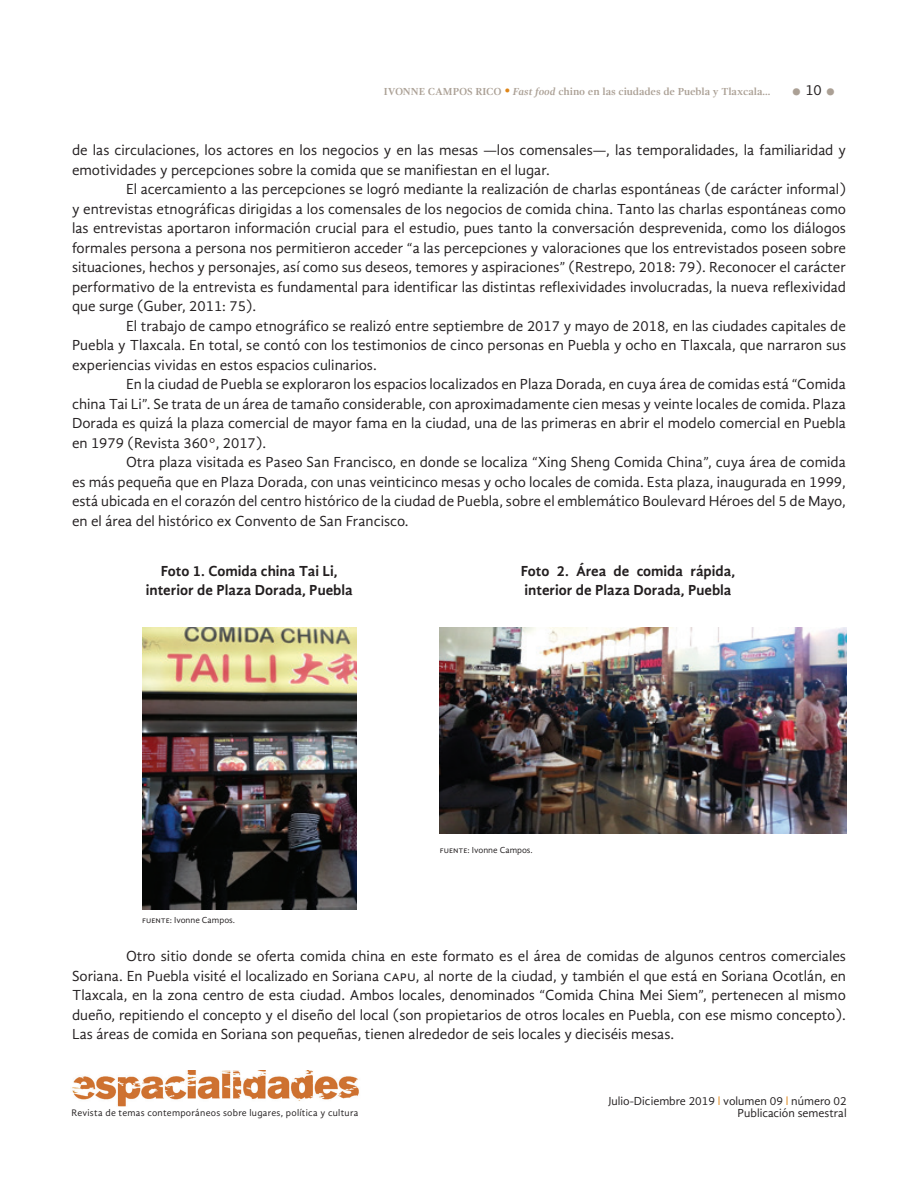
<style>
.page{position:relative;width:918px;height:1188px;background:#fff}
.page>*{position:absolute;margin:0;border:0;box-sizing:border-box;transform-origin:0 0}
.t1{font:27px "Gandhi Sans";color:#aba095}
.t2{font:15px/19.5px "Gandhi Sans";color:#231f20;text-align:justify}
.t3{font:700 15px/19.5px "Gandhi Sans";color:#231f20;text-align:center}
.t4{font:12px/12px "Gandhi Sans";color:#231f20;text-align:right}
.t5{font:700 10.5px "Gandhi Serif";color:#aba095}
.t6{font:9.75px "Gandhi Sans";letter-spacing:.025em;color:#231f20}
.t7{font:9px "Gandhi Sans";color:#231f20}
.s1{font-family:"Gandhi Sans";font-weight:400;font-size:15px;color:#df8619}
.s2{font-style:italic}
.s3{color:#df8619}
</style>
<div class="page">
<img style="left:72px;top:1070px;width:287px;height:37px">
<img style="left:142px;top:628px;width:214px;height:281px">
<img style="left:440px;top:628px;width:407px;height:206px">
<p class="t5" style="left:384px;top:86px;width:388px">IVONNE CAMPOS RICO <span class="s1">•</span> <span class="s2">Fast food</span> chino en las ciudades de Puebla y Tlaxcala...</p>
<h1 class="t1" style="left:791px;top:75px;width:46px">•<sup>10</sup>•</h1>
<p class="t2" style="left:72px;top:141px;width:776px">de las circulaciones, los actores en los negocios y en las mesas —los comensales—, las temporalidades, la familiaridad y emotividades y percepciones sobre la comida que se manifiestan en el lugar.</p>
<p class="t2" style="left:72px;top:180px;width:776px;text-indent:54px">El acercamiento a las percepciones se logró mediante la realización de charlas espontáneas (de carácter informal) y entrevistas etnográficas dirigidas a los comensales de los negocios de comida china. Tanto las charlas espontáneas como las entrevistas aportaron información crucial para el estudio, pues tanto la conversación desprevenida, como los diálogos formales persona a persona nos permitieron acceder “a las percepciones y valoraciones que los entrevistados poseen sobre situaciones, hechos y personajes, así como sus deseos, temores y aspiraciones” (Restrepo, 2018: 79). Reconocer el carácter performativo de la entrevista es fundamental para identificar las distintas reflexividades involucradas, la nueva reflexividad que surge (Guber, 2011: 75).</p>
<p class="t2" style="left:72px;top:316px;width:776px;text-indent:54px">El trabajo de campo etnográfico se realizó entre septiembre de 2017 y mayo de 2018, en las ciudades capitales de Puebla y Tlaxcala. En total, se contó con los testimonios de cinco personas en Puebla y ocho en Tlaxcala, que narraron sus experiencias vividas en estos espacios culinarios.</p>
<p class="t2" style="left:72px;top:375px;width:776px;text-indent:54px">En la ciudad de Puebla se exploraron los espacios localizados en Plaza Dorada, en cuya área de comidas está “Comida china Tai Li”. Se trata de un área de tamaño considerable, con aproximadamente cien mesas y veinte locales de comida. Plaza Dorada es quizá la plaza comercial de mayor fama en la ciudad, una de las primeras en abrir el modelo comercial en Puebla en 1979 (Revista 360°, 2017).</p>
<p class="t2" style="left:72px;top:453px;width:775px;text-indent:54px">Otra plaza visitada es Paseo San Francisco, en donde se localiza “Xing Sheng Comida China”, cuya área de comida es más pequeña que en Plaza Dorada, con unas veinticinco mesas y ocho locales de comida. Esta plaza, inaugurada en 1999, está ubicada en el corazón del centro histórico de la ciudad de Puebla, sobre el emblemático Boulevard Héroes del 5 de Mayo, en el área del histórico ex Convento de San Francisco.</p>
<p class="t3" style="left:146px;top:561px;width:209px">Foto 1. Comida china Tai Li, interior de Plaza Dorada, Puebla</p>
<p class="t3" style="left:521px;top:561px;width:216px;text-align:left">Foto 2. Área de comida rápida, interior de Plaza Dorada, Puebla</p>
<p class="t7" style="left:440px;top:845px;width:94px">FUENTE: Ivonne Campos.</p>
<p class="t7" style="left:142px;top:914px;width:94px">FUENTE: Ivonne Campos.</p>
<p class="t2" style="left:72px;top:947px;width:776px;text-indent:54px">Otro sitio donde se oferta comida china en este formato es el área de comidas de algunos centros comerciales Soriana. En Puebla visité el localizado en Soriana CAPU, al norte de la ciudad, y también el que está en Soriana Ocotlán, en Tlaxcala, en la zona centro de esta ciudad. Ambos locales, denominados “Comida China Mei Siem”, pertenecen al mismo dueño, repitiendo el concepto y el diseño del local (son propietarios de otros locales en Puebla, con ese mismo concepto).<br>Las áreas de comida en Soriana son pequeñas, tienen alrededor de seis locales y dieciséis mesas.</p>
<p class="t6" style="left:71px;top:1107px;width:289px">Revista de temas contemporáneos sobre lugares, política y cultura</p>
<p class="t4" style="left:608px;top:1095px;width:240px">Julio-Diciembre 2019 <span class="s3">l</span> volumen 09 <span class="s3">l</span> número 02<br>Publicación semestral</p>
</div>
